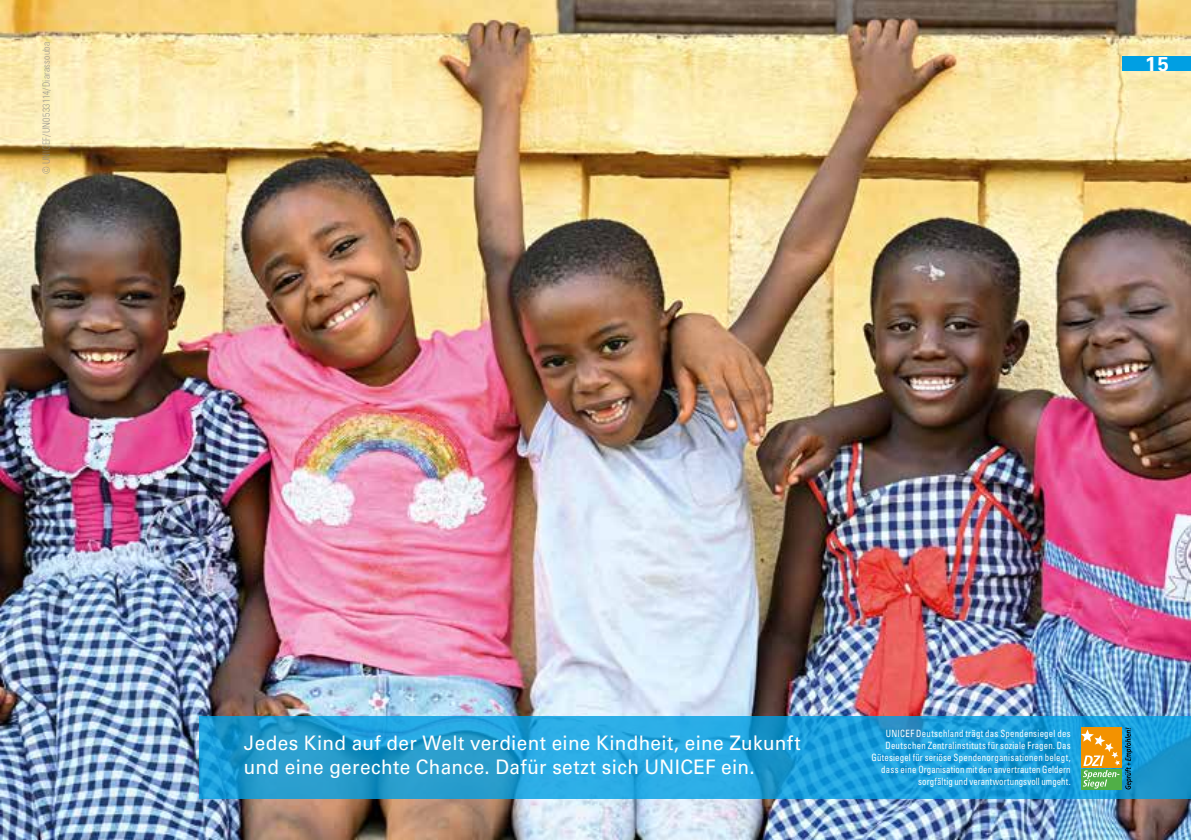
<style>
.page{position:relative;width:1191px;height:840px;background:#fff}
.page>*{position:absolute;margin:0;border:0;box-sizing:border-box;transform-origin:0 0}
.t1{font:20px/24px "Univers LT Std";letter-spacing:.02em;color:#fff;scale:.95 1}
.t2{font:700 20px "Univers LT Std";color:#fff}
.t3{font:condensed 10px/12px "Univers LT Std";letter-spacing:.025em;color:#fff;text-align:right;scale:.88 1}
.t4{font:300 condensed 10px "Univers LT Std";letter-spacing:.025em;color:#878787;scale:.95 1}
</style>
<div class="page">
<img style="left:0;top:0;width:1191px;height:839px">
<svg style="left:200px;top:716px;width:991px;height:82px;background:#209ed7"></svg>
<svg style="left:1081px;top:726px;width:41px;height:1px"></svg>
<svg style="left:1081px;top:727px;width:51px;height:62px;background:#a3a256"></svg>
<div style="left:1123px;top:57px;width:68px;height:14px;background:#009fe3"></div>
<p class="t4" style="left:40px;top:174px;width:140px;rotate:-90deg">© UNICEF/UN0533114/Diarassouba</p>
<h1 class="t2" style="left:1145px;top:52px;width:25px">15</h1>
<h1 class="t1" style="left:244px;top:730px;width:587px">Jedes Kind auf der Welt verdient eine Kindheit, eine Zukunft und eine gerechte Chance. Dafür setzt sich UNICEF ein.</h1>
<p class="t3" style="left:871px;top:727px;width:228px">UNICEF Deutschland trägt das Spendensiegel des Deutschen Zentralinstituts für soziale Fragen. Das Gütesiegel für seriöse Spendenorganisationen belegt, dass eine Organisation mit den anvertrauten Geldern sorgfältig und verantwortungsvoll umgeht.</p>
</div>
